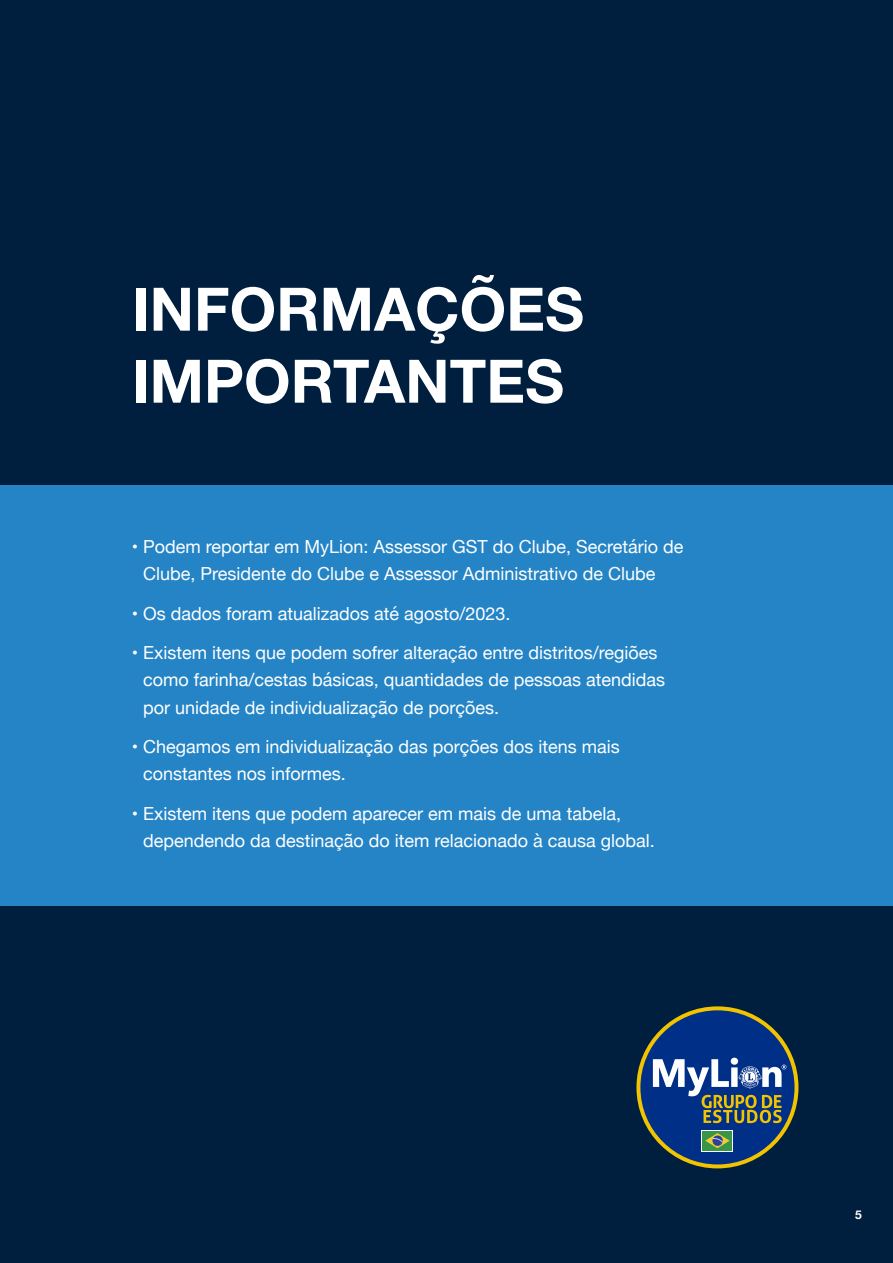
<style>
.page{position:relative;width:893px;height:1263px;background:#001f3f}
.page>*{position:absolute;margin:0;border:0;box-sizing:border-box;transform-origin:0 0}
.t1{font:700 60px/72px "Helvetica Neue";color:#fff}
.t2{font:18px/27px "Helvetica Neue";color:#fff}
.t3{font:700 12px "Helvetica Neue";color:#fff}
</style>
<div class="page">
<div style="left:0;top:485px;width:893px;height:421px;background:#2484c6"></div>
<div style="left:638px;top:1008px;width:158px;height:158px;background:#002f87;border-radius:50%"></div>
<div style="left:636px;top:1006px;width:162px;height:162px;border:4px solid #f1c300;border-radius:50%"></div>
<svg style="left:653px;top:1058px;width:133px;height:65px"></svg>
<svg style="left:702px;top:1130px;width:31px;height:21px"></svg>
<div style="left:702px;top:1130px;width:30px;height:20px;background:#399548"></div>
<svg style="left:705px;top:1133px;width:25px;height:15px"></svg>
<h1 class="t1" style="left:132px;top:275px;width:454px">INFORMAÇÕES<br>IMPORTANTES</h1>
<p class="t2" style="left:143px;top:534px;width:542px;text-indent:-11px">• Podem reportar em MyLion: Assessor GST do Clube, Secretário de<br>Clube, Presidente do Clube e Assessor Administrativo de Clube</p>
<p class="t2" style="left:132px;top:601px;width:380px">• Os dados foram atualizados até agosto/2023.</p>
<p class="t2" style="left:143px;top:641px;width:524px;text-indent:-11px">• Existem itens que podem sofrer alteração entre distritos/regiões como farinha/cestas básicas, quantidades de pessoas atendidas por unidade de individualização de porções.</p>
<p class="t2" style="left:143px;top:734px;width:478px;text-indent:-11px">• Chegamos em individualização das porções dos itens mais constantes nos informes.</p>
<p class="t2" style="left:143px;top:801px;width:513px;text-indent:-11px">• Existem itens que podem aparecer em mais de uma tabela, dependendo da destinação do item relacionado à causa global.</p>
<p class="t3" style="left:855px;top:1206px;width:8px">5</p>
</div>
